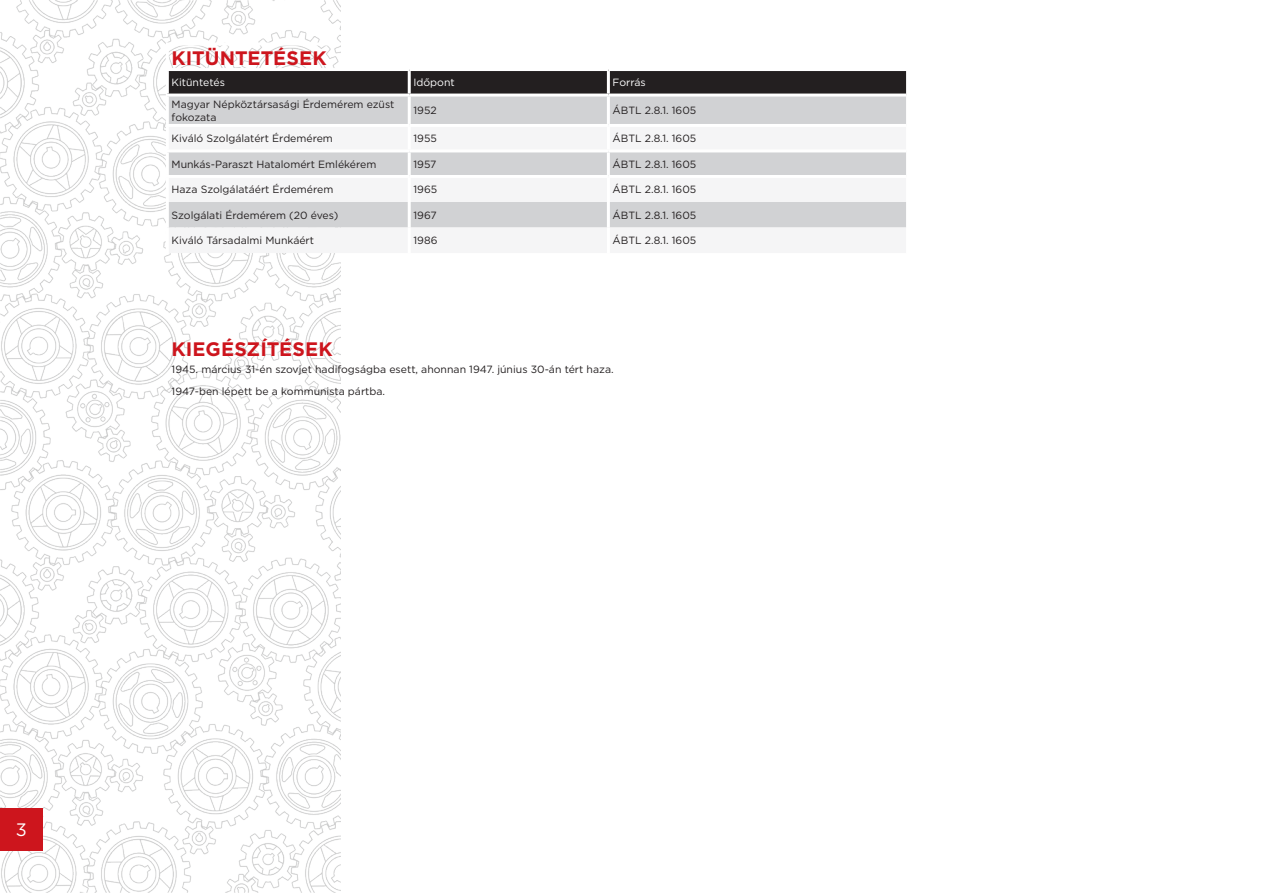
<style>
.page{position:relative;width:1263px;height:893px;background:#fff}
.page>*{position:absolute;margin:0;border:0;box-sizing:border-box;transform-origin:0 0}
.t1{font:700 19.5px "Gotham";letter-spacing:.005em;color:#cd151d}
.t2{font:18px "Gotham";color:#fff}
.t3{font:10.5px/13.5px "Gotham";color:#231f20}
.t4{font:10.5px "Gotham";color:#fff}
</style>
<div class="page">
<img style="left:0;top:0;width:340px;height:893px">
<div style="left:0;top:808px;width:43px;height:42px;background:#cd151d"></div>
<div style="left:169px;top:71px;width:737px;height:23px;background:#231f20"></div>
<div style="left:169px;top:97px;width:737px;height:27px;background:#d1d2d4"></div>
<svg style="left:169px;top:127px;width:737px;height:126px;fill:#f5f5f6"></svg>
<hr style="left:166px;top:43px;width:243px;height:3px;background:#fff">
<hr style="left:166px;top:46px;width:3px;height:22px;background:#fff">
<hr style="left:166px;top:97px;width:3px;height:27px;background:#fff">
<hr style="left:408px;top:97px;width:3px;height:27px;background:#fff">
<hr style="left:607px;top:97px;width:3px;height:27px;background:#fff">
<hr style="left:166px;top:124px;width:243px;height:3px;background:#fff">
<hr style="left:166px;top:127px;width:3px;height:22px;background:#fff">
<hr style="left:408px;top:127px;width:3px;height:22px;background:#fff">
<hr style="left:607px;top:127px;width:3px;height:22px;background:#fff">
<hr style="left:166px;top:149px;width:243px;height:3px;background:#fff">
<hr style="left:166px;top:152px;width:3px;height:23px;background:#fff">
<hr style="left:409px;top:149px;width:199px;height:3px;background:#fff">
<hr style="left:408px;top:152px;width:3px;height:23px;background:#fff">
<hr style="left:608px;top:149px;width:298px;height:3px;background:#fff">
<hr style="left:607px;top:152px;width:3px;height:23px;background:#fff">
<hr style="left:166px;top:175px;width:243px;height:3px;background:#fff">
<hr style="left:166px;top:178px;width:3px;height:24px;background:#fff">
<hr style="left:409px;top:175px;width:199px;height:3px;background:#fff">
<hr style="left:408px;top:178px;width:3px;height:24px;background:#fff">
<hr style="left:608px;top:175px;width:298px;height:3px;background:#fff">
<hr style="left:607px;top:178px;width:3px;height:24px;background:#fff">
<hr style="left:166px;top:202px;width:3px;height:25px;background:#fff">
<hr style="left:408px;top:202px;width:3px;height:25px;background:#fff">
<hr style="left:607px;top:202px;width:3px;height:25px;background:#fff">
<hr style="left:166px;top:227px;width:3px;height:26px;background:#fff">
<hr style="left:408px;top:227px;width:3px;height:26px;background:#fff">
<hr style="left:607px;top:227px;width:3px;height:26px;background:#fff">
<hr style="left:166px;top:68px;width:243px;height:3px;background:#fff">
<hr style="left:166px;top:71px;width:3px;height:23px;background:#fff">
<hr style="left:166px;top:94px;width:243px;height:3px;background:#fff">
<hr style="left:408px;top:71px;width:3px;height:23px;background:#fff">
<hr style="left:607px;top:71px;width:3px;height:23px;background:#fff">
<h1 class="t1" style="left:172px;top:45px;width:157px">KITÜNTETÉSEK</h1>
<p class="t4" style="left:172px;top:76px;width:55px">Kitüntetés</p>
<p class="t4" style="left:413px;top:76px;width:43px">Időpont</p>
<p class="t4" style="left:613px;top:76px;width:35px">Forrás</p>
<p class="t3" style="left:172px;top:97px;width:224px">Magyar Népköztársasági Érdemérem ezüst fokozata</p>
<p class="t3" style="left:413px;top:104px;width:25px">1952</p>
<p class="t3" style="left:613px;top:104px;width:85px">ÁBTL 2.8.1. 1605</p>
<p class="t3" style="left:172px;top:132px;width:163px">Kiváló Szolgálatért Érdemérem</p>
<p class="t3" style="left:413px;top:132px;width:25px">1955</p>
<p class="t3" style="left:613px;top:132px;width:85px">ÁBTL 2.8.1. 1605</p>
<p class="t3" style="left:172px;top:157px;width:206px">Munkás-Paraszt Hatalomért Emlékérem</p>
<p class="t3" style="left:413px;top:157px;width:24px">1957</p>
<p class="t3" style="left:613px;top:157px;width:85px">ÁBTL 2.8.1. 1605</p>
<p class="t3" style="left:172px;top:183px;width:163px">Haza Szolgálatáért Érdemérem</p>
<p class="t3" style="left:413px;top:183px;width:25px">1965</p>
<p class="t3" style="left:613px;top:183px;width:85px">ÁBTL 2.8.1. 1605</p>
<p class="t3" style="left:172px;top:208px;width:168px">Szolgálati Érdemérem (20 éves)</p>
<p class="t3" style="left:413px;top:208px;width:25px">1967</p>
<p class="t3" style="left:613px;top:208px;width:85px">ÁBTL 2.8.1. 1605</p>
<p class="t3" style="left:172px;top:234px;width:144px">Kiváló Társadalmi Munkáért</p>
<p class="t3" style="left:413px;top:234px;width:25px">1986</p>
<p class="t3" style="left:613px;top:234px;width:85px">ÁBTL 2.8.1. 1605</p>
<h1 class="t1" style="left:172px;top:336px;width:163px">KIEGÉSZÍTÉSEK</h1>
<p class="t3" style="left:172px;top:358px;width:444px;line-height:22px">1945. március 31-én szovjet hadifogságba esett, ahonnan 1947. június 30-án tért haza.<br>1947-ben lépett be a kommunista pártba.</p>
<h2 class="t2" style="left:16px;top:818px;width:13px">3</h2>
</div>
